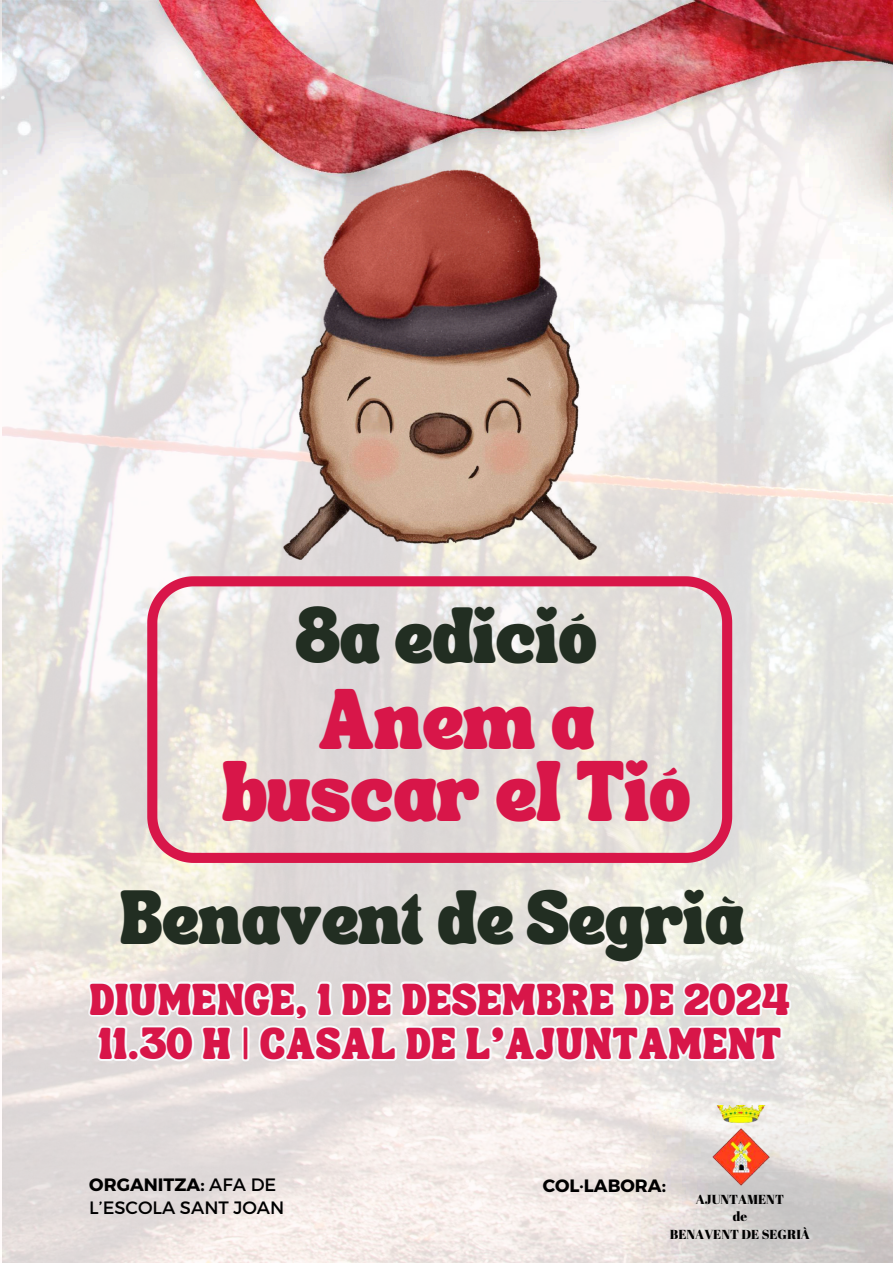
<style>
.page{position:relative;width:893px;height:1263px;background:#fff}
.page>*{position:absolute;margin:0;border:0;box-sizing:border-box;transform-origin:0 0}
.t1{font:41.7px/71.3px "TANSONGBIRD";color:#d81649;text-align:center}
.t2{font:38.62px "TANSONGBIRD";color:#222e22}
.t3{font:37.28px "TANSONGBIRD";color:#222e22}
.t4{font:21.67px/44.4px "TANSONGBIRD";letter-spacing:.055em;color:#d81649;text-align:center}
.t5{font:17.92px/23.1px "Montserrat";color:#000}
.t6{font:700 17.92px "Montserrat";color:#000}
.t7{font:13.05px/17.6px "Abril Fatface";color:#000;text-align:center}
.s1{font-weight:700}
</style>
<div class="page">
<img style="left:0;top:0;width:893px;height:1263px">
<img style="left:283px;top:169px;width:313px;height:390px">
<svg style="left:147px;top:576px;width:585px;height:287px;background:#e3cccd"></svg>
<img style="left:704px;top:1106px;width:71px;height:87px">
<svg style="left:85px;top:966px;width:709px;height:99px"></svg>
<h2 class="t2" style="left:296px;top:627px;width:302px">8a edició</h2>
<h1 class="t1" style="left:222px;top:699px;width:470px">Anem a buscar el Tió</h1>
<h3 class="t3" style="left:120px;top:909px;width:625px">Benavent de Segrià</h3>
<p class="t4" style="left:90px;top:985px;width:701px">DIUMENGE, 1 DE DESEMBRE DE 2024<br>11.30 H | CASAL DE L’AJUNTAMENT</p>
<p class="t5" style="left:89px;top:1172px;width:196px"><span class="s1">ORGANITZA:</span> AFA DE<br>L’ESCOLA SANT JOAN</p>
<p class="t6" style="left:543px;top:1174px;width:125px">COL·LABORA:</p>
<p class="t7" style="left:670px;top:1190px;width:142px">AJUNTAMENT<br>de<br>BENAVENT DE SEGRIÀ</p>
</div>
